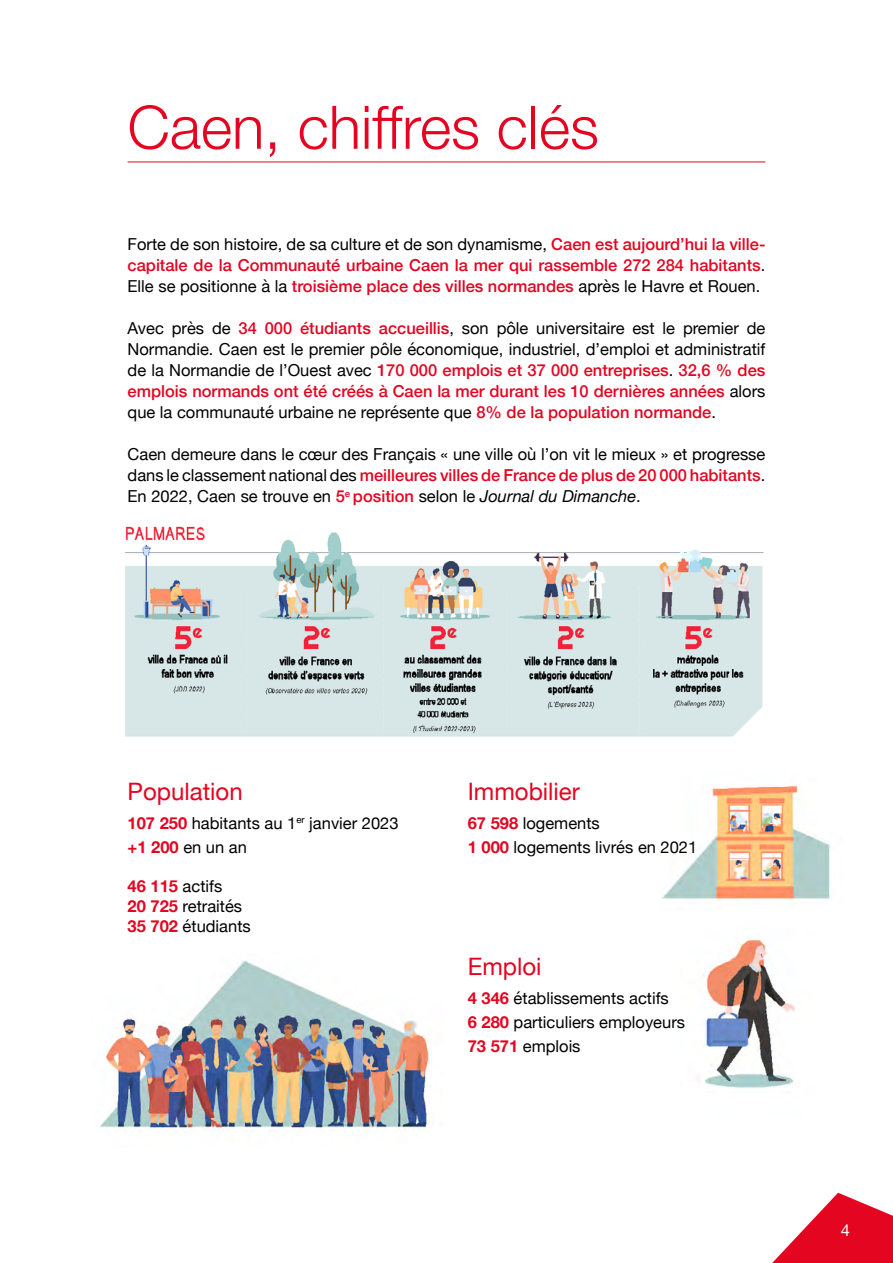
<style>
.page{position:relative;width:893px;height:1263px;background:#fff}
.page>*{position:absolute;margin:0;border:0;box-sizing:border-box;transform-origin:0 0}
.t1{font:300 60px "Helvetica Neue";color:#e40521}
.t2{font:24px "Helvetica Neue";color:#e40521}
.t3{font:16.5px/21px "Helvetica Neue";color:#000}
.t4{font:500 16.5px/21px "Helvetica Neue";color:#e40521;text-align:justify}
.t5{font:16.5px "Helvetica Neue";color:#fff}
.s1{font-weight:400;color:#000}
.s2{font-weight:500;color:#e40521}
.s3{font-style:italic}
.s4{font-weight:700;color:#e40521}
</style>
<div class="page">
<img style="left:703px;top:939px;width:92px;height:149px">
<img style="left:661px;top:781px;width:170px;height:123px">
<img style="left:125px;top:526px;width:639px;height:211px">
<img style="left:100px;top:960px;width:329px;height:171px">
<svg style="left:772px;top:1193px;width:121px;height:70px"></svg>
<hr style="left:128px;top:161px;width:637px;height:1px;background:#e40521">
<h1 class="t1" style="left:128px;top:79px;width:473px">Caen, chiffres clés</h1>
<p class="t4" style="left:128px;top:232px;width:639px"><span class="s1">Forte de son histoire, de sa culture et de son dynamisme,</span> Caen est aujourd’hui la ville&shy;capitale de la Communauté urbaine Caen la mer qui rassemble 272 284 habitants<span class="s1">.<br>Elle se positionne à la</span> troisième place des villes normandes <span class="s1">après le Havre et Rouen.</span></p>
<p class="t3" style="left:128px;top:319px;width:639px;text-align:justify">Avec près de <span class="s2">34 000 étudiants accueillis</span>, son pôle universitaire est le premier de Normandie. Caen est le premier pôle économique, industriel, d’emploi et administratif de la Normandie de l’Ouest avec <span class="s2">170 000 emplois et 37 000 entreprises</span>. <span class="s2">32,6 % des emplois normands ont été créés à Caen la mer durant les 10 dernières années</span> alors que la communauté urbaine ne représente que <span class="s2">8% de la population normande</span>.</p>
<p class="t3" style="left:128px;top:445px;width:639px;text-align:justify">Caen demeure dans le cœur des Français « une ville où l’on vit le mieux » et progresse dans le classement national des <span class="s2">meilleures villes de France de plus de 20 000 habitants</span>.<br>En 2022, Caen se trouve en <span class="s2">5</span><sup>e</sup> <span class="s2">position</span> selon le <span class="s3">Journal du Dimanche</span>.</p>
<h2 class="t2" style="left:128px;top:774px;width:117px">Population</h2>
<p class="t3" style="left:128px;top:812px;width:272px;line-height:24px"><span class="s4">107 250</span> habitants au 1<sup>er</sup> janvier 2023 <span class="s4">+1 200</span> en un an</p>
<p class="t3" style="left:128px;top:877px;width:125px;line-height:19.8px"><span class="s4">46 115</span> actifs<br><span class="s4">20 725</span> retraités<br><span class="s4">35 702</span> étudiants</p>
<h2 class="t2" style="left:468px;top:774px;width:114px">Immobilier</h2>
<p class="t3" style="left:468px;top:812px;width:231px;line-height:24px"><span class="s4">67 598</span> logements<br><span class="s4">1 000</span> logements livrés en 2021</p>
<h2 class="t2" style="left:468px;top:949px;width:75px">Emploi</h2>
<p class="t3" style="left:468px;top:986px;width:219px;line-height:24px"><span class="s4">4 346</span> établissements actifs<br><span class="s4">6 280</span> particuliers employeurs<br><span class="s4">73 571</span> emplois</p>
<p class="t5" style="left:841px;top:1218px;width:11px">4</p>
</div>
